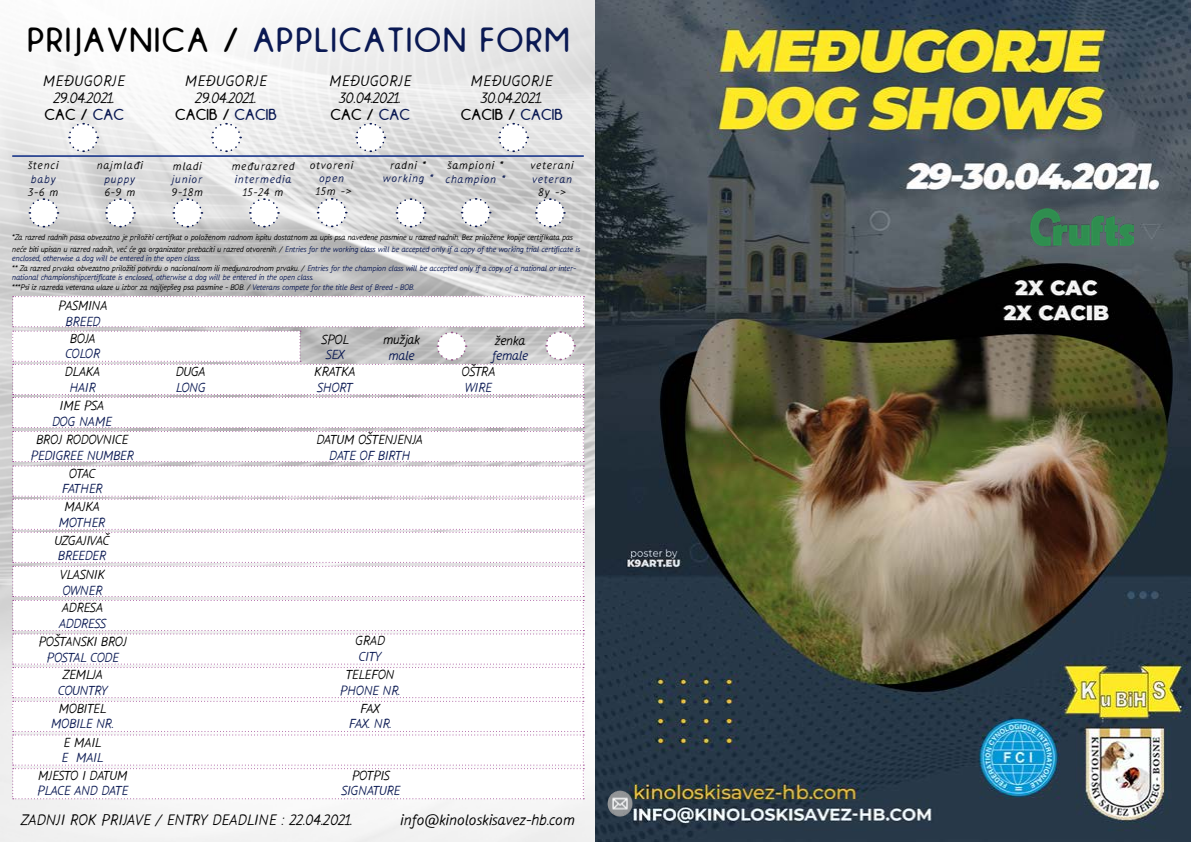
<style>
.page{position:relative;width:1191px;height:842px;background:#fff}
.page>*{position:absolute;margin:0;border:0;box-sizing:border-box;transform-origin:0 0}
.t1{font:35px "Hotel Oriental";letter-spacing:.1em;color:#0a1953}
.t2{font:16px "Hotel Oriental";letter-spacing:.05em;color:#000}
.t3{font:15px/17px "Flow Ext";letter-spacing:.05em;color:#000;text-align:center}
.t4{font:15px "Flow Ext";letter-spacing:.02em;color:#000}
.t5{font:13px "Flow Ext";color:#000}
.t6{font:13px "Flow Ext";color:#0a1953}
.t7{font:11px "Flow Ext";letter-spacing:.1em;color:#000}
.t8{font:11px "Flow Ext";letter-spacing:.1em;color:#0a1953}
.t9{font:8px/9.6px "Flow Ext";color:#0a1953}
.t10{font:8px/12px "Flow Ext";color:#000}
.s1{color:#000}
.s2{color:#0a1953}
</style>
<div class="page">
<img style="left:0;top:0;width:595px;height:842px">
<img style="left:595px;top:0;width:596px;height:842px">
<svg style="left:67px;top:122px;width:32px;height:31px"></svg>
<svg style="left:28px;top:197px;width:31px;height:31px"></svg>
<svg style="left:104px;top:197px;width:32px;height:31px"></svg>
<svg style="left:172px;top:197px;width:31px;height:31px"></svg>
<svg style="left:248px;top:197px;width:32px;height:31px"></svg>
<svg style="left:316px;top:197px;width:31px;height:31px"></svg>
<svg style="left:395px;top:197px;width:31px;height:31px"></svg>
<svg style="left:460px;top:197px;width:31px;height:31px"></svg>
<svg style="left:534px;top:197px;width:31px;height:31px"></svg>
<hr style="left:12px;top:156px;width:572px;height:1px;background:#25408f">
<svg style="left:12px;top:296px;width:572px;height:503px"></svg>
<svg style="left:210px;top:122px;width:32px;height:31px"></svg>
<svg style="left:354px;top:122px;width:32px;height:31px"></svg>
<svg style="left:497px;top:122px;width:32px;height:31px"></svg>
<img style="left:607px;top:791px;width:25px;height:25px">
<img style="left:1030px;top:209px;width:103px;height:37px">
<h1 class="t1" style="left:28px;top:23px;width:542px"><span class="s1">PRIJAVNICA /</span> APPLICATION FORM</h1>
<h3 class="t3" style="left:43px;top:73px;width:83px">MEĐUGORJE<br>29.04.2021.</h3>
<h2 class="t2" style="left:45px;top:107px;width:80px">CAC / <span class="s2">CAC</span></h2>
<h3 class="t3" style="left:185px;top:73px;width:83px">MEĐUGORJE<br>29.04.2021.</h3>
<h2 class="t2" style="left:175px;top:107px;width:103px">CACIB / <span class="s2">CACIB</span></h2>
<h3 class="t3" style="left:329px;top:73px;width:83px">MEĐUGORJE<br>30.04.2021.</h3>
<h2 class="t2" style="left:331px;top:107px;width:80px">CAC / <span class="s2">CAC</span></h2>
<h3 class="t3" style="left:471px;top:73px;width:83px">MEĐUGORJE<br>30.04.2021.</h3>
<h2 class="t2" style="left:461px;top:107px;width:103px">CACIB / <span class="s2">CACIB</span></h2>
<h3 class="t7" style="left:28px;top:159px;width:32px">štenci</h3>
<h3 class="t8" style="left:31px;top:172px;width:26px">baby</h3>
<h3 class="t7" style="left:29px;top:185px;width:31px">3-6 m</h3>
<h3 class="t7" style="left:97px;top:159px;width:47px">najmlađi</h3>
<h3 class="t8" style="left:105px;top:172px;width:32px">puppy</h3>
<h3 class="t7" style="left:105px;top:185px;width:32px">6-9 m</h3>
<h3 class="t7" style="left:173px;top:159px;width:30px">mladi</h3>
<h3 class="t8" style="left:172px;top:172px;width:32px">junior</h3>
<h3 class="t7" style="left:172px;top:185px;width:33px">9-18m</h3>
<h3 class="t7" style="left:232px;top:159px;width:64px">međurazred</h3>
<h3 class="t8" style="left:235px;top:172px;width:58px">intermedia</h3>
<h3 class="t7" style="left:243px;top:185px;width:42px">15-24 m</h3>
<h3 class="t7" style="left:310px;top:158px;width:45px">otvoreni</h3>
<h3 class="t8" style="left:319px;top:171px;width:26px">open</h3>
<h3 class="t7" style="left:316px;top:185px;width:37px">15m -&gt;</h3>
<h3 class="t7" style="left:390px;top:158px;width:37px">radni *</h3>
<h3 class="t8" style="left:383px;top:171px;width:52px">working *</h3>
<h3 class="t7" style="left:448px;top:159px;width:57px">šampioni *</h3>
<h3 class="t8" style="left:446px;top:172px;width:61px">champion *</h3>
<h3 class="t7" style="left:531px;top:159px;width:44px">veterani</h3>
<h3 class="t8" style="left:532px;top:172px;width:41px">veteran</h3>
<h3 class="t7" style="left:538px;top:185px;width:29px">8y -&gt;</h3>
<p class="t10" style="left:12px;top:231px;width:569px">*Za razred radnih pasa obvezatno je priložiti certifkat o položenom radnom ispitu dostatnom za upis psa navedene pasmine u razred radnih. Bez priložene kopije certifIkata pas neće biti upisan u razred radnih, već će ga organizator prebaciti u razred otvorenih. / <span class="s2">Entries for the working class will be accepted only if a copy of the working trial certificate is</span></p>
<p class="t9" style="left:12px;top:254px;width:565px">enclosed, otherwise a dog will be entered in the open class.<br><span class="s1">** Za razred prvaka obvezatno priložiti potvrdu o nacionalnom ili medjunarodnom prvaku. /</span> Entries for the champion class will be accepted only if a copy of a national or inter&shy;national championshipcertificate is enclosed, otherwise a dog will be entered in the open class.<br><span class="s1">***Psi iz razreda veterana ulaze u izbor za najljepšeg psa pasmine - BOB. /</span> Veterans compete for the title Best of Breed - BOB.</p>
<h3 class="t5" style="left:59px;top:297px;width:50px">PASMINA</h3>
<h3 class="t6" style="left:66px;top:313px;width:36px">BREED</h3>
<h3 class="t5" style="left:70px;top:330px;width:27px">BOJA</h3>
<h3 class="t6" style="left:65px;top:346px;width:36px">COLOR</h3>
<h3 class="t5" style="left:65px;top:364px;width:37px">DLAKA</h3>
<h3 class="t6" style="left:70px;top:379px;width:28px">HAIR</h3>
<h3 class="t5" style="left:322px;top:331px;width:29px">SPOL</h3>
<h3 class="t6" style="left:326px;top:346px;width:20px">SEX</h3>
<h3 class="t5" style="left:383px;top:331px;width:38px">mužjak</h3>
<h3 class="t6" style="left:389px;top:347px;width:27px">male</h3>
<h3 class="t5" style="left:495px;top:332px;width:32px">ženka</h3>
<h3 class="t6" style="left:492px;top:347px;width:37px">female</h3>
<h3 class="t5" style="left:462px;top:364px;width:35px">OŠTRA</h3>
<h3 class="t6" style="left:465px;top:379px;width:28px">WIRE</h3>
<h3 class="t5" style="left:315px;top:364px;width:42px">KRATKA</h3>
<h3 class="t6" style="left:317px;top:379px;width:37px">SHORT</h3>
<h3 class="t5" style="left:176px;top:364px;width:31px">DUGA</h3>
<h3 class="t6" style="left:176px;top:379px;width:31px">LONG</h3>
<h3 class="t5" style="left:60px;top:397px;width:46px">IME PSA</h3>
<h3 class="t6" style="left:52px;top:413px;width:61px">DOG NAME</h3>
<h3 class="t5" style="left:36px;top:431px;width:93px">BROJ RODOVNICE</h3>
<h3 class="t6" style="left:31px;top:447px;width:104px">PEDIGREE NUMBER</h3>
<h3 class="t5" style="left:69px;top:465px;width:28px">OTAC</h3>
<h3 class="t6" style="left:62px;top:480px;width:42px">FATHER</h3>
<h3 class="t5" style="left:64px;top:498px;width:37px">MAJKA</h3>
<h3 class="t6" style="left:59px;top:514px;width:48px">MOTHER</h3>
<h3 class="t5" style="left:55px;top:532px;width:56px">UZGAJIVAČ</h3>
<h3 class="t6" style="left:58px;top:548px;width:49px">BREEDER</h3>
<h3 class="t5" style="left:60px;top:567px;width:46px">VLASNIK</h3>
<h3 class="t6" style="left:63px;top:582px;width:41px">OWNER</h3>
<h3 class="t5" style="left:62px;top:599px;width:43px">ADRESA</h3>
<h3 class="t6" style="left:59px;top:615px;width:49px">ADDRESS</h3>
<h3 class="t5" style="left:39px;top:633px;width:90px">POŠTANSKI BROJ</h3>
<h3 class="t6" style="left:47px;top:649px;width:73px">POSTAL CODE</h3>
<h3 class="t5" style="left:63px;top:666px;width:41px">ZEMLJA</h3>
<h3 class="t6" style="left:58px;top:682px;width:51px">COUNTRY</h3>
<h3 class="t5" style="left:59px;top:700px;width:49px">MOBITEL</h3>
<h3 class="t6" style="left:51px;top:716px;width:64px">MOBILE NR.</h3>
<h3 class="t5" style="left:317px;top:431px;width:108px">DATUM OŠTENJENJA</h3>
<h3 class="t6" style="left:329px;top:447px;width:82px">DATE OF BIRTH</h3>
<h3 class="t5" style="left:356px;top:632px;width:31px">GRAD</h3>
<h3 class="t6" style="left:359px;top:648px;width:24px">CITY</h3>
<h3 class="t5" style="left:346px;top:666px;width:50px">TELEFON</h3>
<h3 class="t6" style="left:340px;top:682px;width:62px">PHONE NR.</h3>
<h3 class="t5" style="left:360px;top:700px;width:21px">FAX</h3>
<h3 class="t6" style="left:349px;top:716px;width:44px">FAX. NR.</h3>
<h3 class="t5" style="left:64px;top:734px;width:39px">E MAIL</h3>
<h3 class="t6" style="left:62px;top:749px;width:43px">E MAIL</h3>
<h3 class="t5" style="left:38px;top:767px;width:91px">MJESTO I DATUM</h3>
<h3 class="t6" style="left:37px;top:783px;width:92px">PLACE AND DATE</h3>
<h3 class="t5" style="left:352px;top:767px;width:39px">POTPIS</h3>
<h3 class="t6" style="left:342px;top:783px;width:60px">SIGNATURE</h3>
<h3 class="t4" style="left:22px;top:811px;width:332px">ZADNJI ROK PRIJAVE / ENTRY DEADLINE : 22.04.2021.</h3>
<h3 class="t4" style="left:401px;top:811px;width:175px">info@kinoloskisavez-hb.com</h3>
</div>
